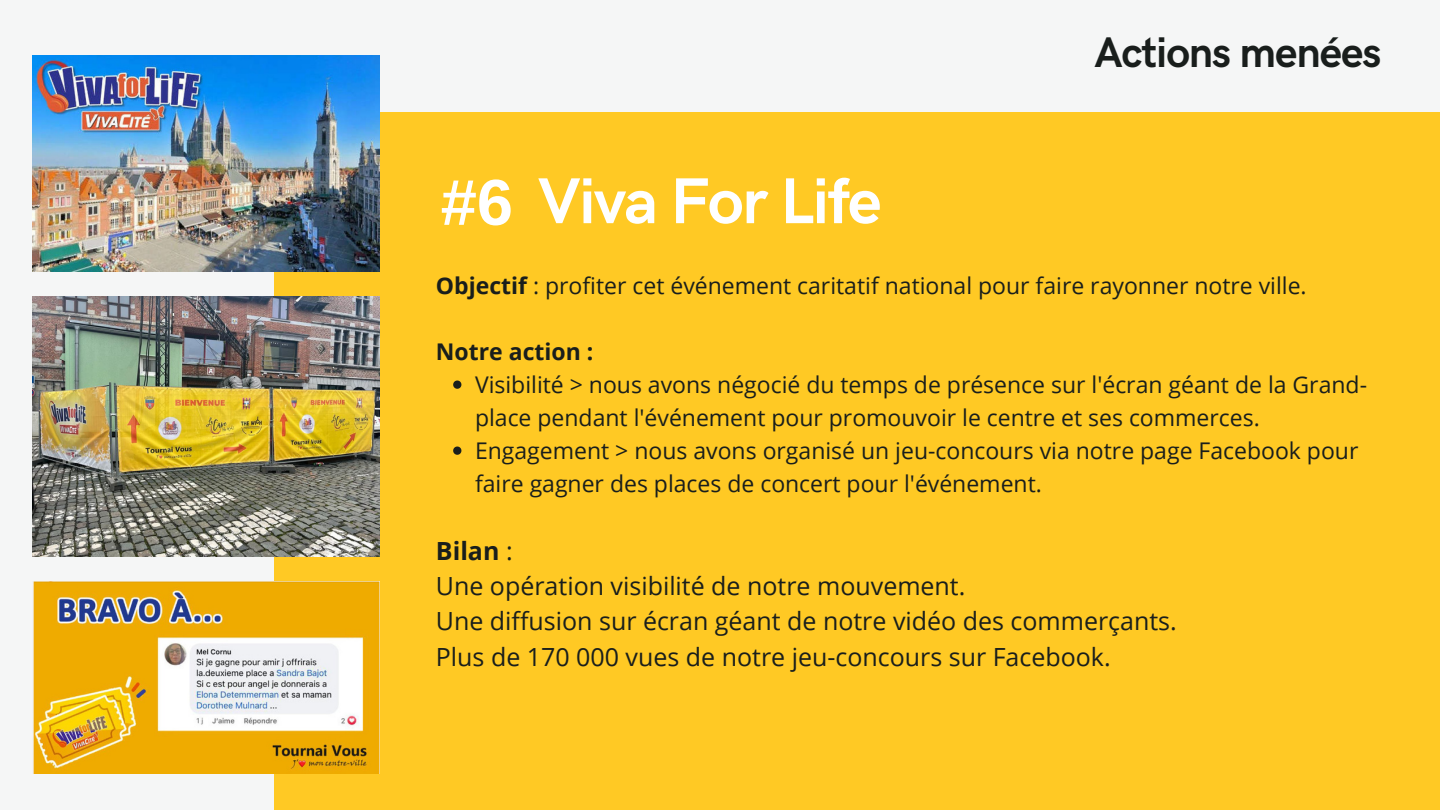
<style>
.page{position:relative;width:1440px;height:810px;background:#f5f6f6}
.page>*{position:absolute;margin:0;border:0;box-sizing:border-box;transform-origin:0 0}
.t1{font:700 65px "HK Grotesk";letter-spacing:-.025em;color:#fff}
.t2{font:700 43px "HK Grotesk";letter-spacing:-.025em;color:#191e1c}
.t3{font:25px/35.2px "Open Sans";color:#191e1c}
.t4{font:23px/33px "Open Sans";color:#191e1c}
.t5{font:700 23px "Open Sans";color:#191e1c}
.s1{font-family:"Arimo"}
.s2{font-weight:700}
</style>
<div class="page">
<div style="left:274px;top:112px;width:1166px;height:698px;background:#ffc924"></div>
<img style="left:33px;top:297px;width:346px;height:259px">
<img style="left:33px;top:55px;width:346px;height:216px">
<img style="left:33px;top:581px;width:346px;height:193px">
<svg style="left:453px;top:381px;width:8px;height:8px"></svg>
<svg style="left:453px;top:447px;width:8px;height:8px"></svg>
<h1 class="t1" style="left:441px;top:165px;width:442px"><span class="s1">#6</span> Viva For Life</h1>
<h2 class="t2" style="left:1094px;top:29px;width:288px">Actions menées</h2>
<p class="t4" style="left:436px;top:269px;width:872px"><span class="s2">Objectif</span> : profiter cet événement caritatif national pour faire rayonner notre ville.</p>
<p class="t5" style="left:436px;top:336px;width:159px">Notre action :</p>
<p class="t4" style="left:475px;top:368px;width:894px">Visibilité &gt; nous avons négocié du temps de présence sur l'écran géant de la Grand&shy;place pendant l'événement pour promouvoir le centre et ses commerces.<br>Engagement &gt; nous avons organisé un jeu-concours via notre page Facebook pour faire gagner des places de concert pour l'événement.</p>
<p class="t3" style="left:436px;top:532px;width:742px"><span class="s2">Bilan</span> :<br>Une opération visibilité de notre mouvement.<br>Une diffusion sur écran géant de notre vidéo des commerçants.<br>Plus de 170 000 vues de notre jeu-concours sur Facebook.</p>
</div>
